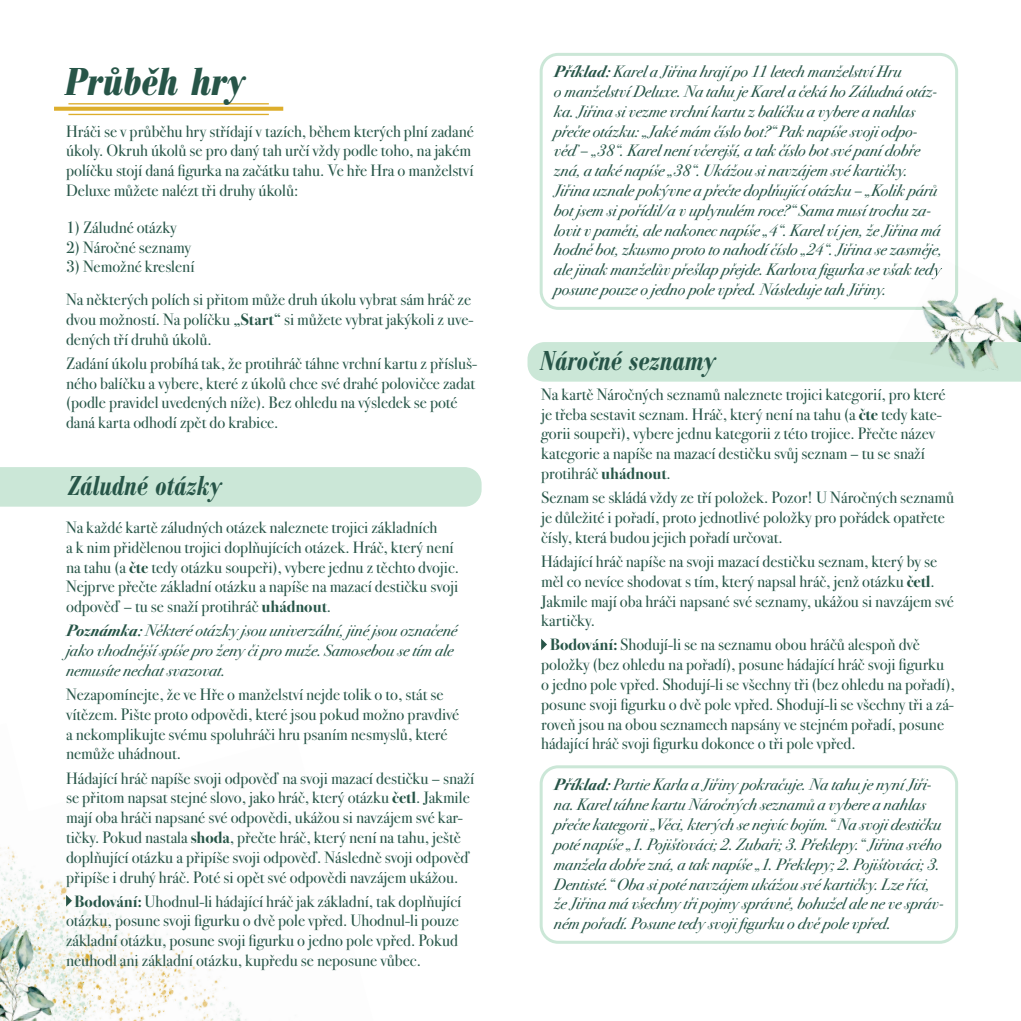
<style>
.page{position:relative;width:1021px;height:1021px;background:#fff}
.page>*{position:absolute;margin:0;border:0;box-sizing:border-box;transform-origin:0 0}
.t1{font:40.5px "Bodoni Antiqua TOT Bol Con Ita";color:#275548}
.t2{font:28.5px "Bodoni Antiqua TOT Dem Bol Con Ita";color:#275548}
.t3{font:16.5px/19.8px "Bodoni Seventytwo Itc POT Boo";color:#275548}
.t4{font:16.5px/19.8px "Bodoni Seventytwo Itc POT Boo Ita";color:#275548}
.s1{font-family:"Bodoni Seventytwo Itc POT";font-weight:700}
.s2{font-family:"Bodoni Seventytwo Itc POT";font-weight:700;font-style:italic}
</style>
<div class="page">
<img style="left:179px;top:977px;width:67px;height:43px">
<img style="left:54px;top:880px;width:158px;height:122px">
<img style="left:80px;top:976px;width:98px;height:44px">
<img style="left:0;top:846px;width:15px;height:17px">
<img style="left:0;top:863px;width:54px;height:53px">
<img style="left:0;top:916px;width:67px;height:52px">
<img style="left:0;top:968px;width:80px;height:52px">
<img style="left:1012px;top:309px;width:8px;height:33px">
<div style="left:539px;top:765px;width:419px;height:178px;border:3px solid #cbe7d7;border-radius:17px"></div>
<div style="left:0;top:467px;width:481px;height:39px;background:#cbe7d7"></div>
<div style="left:527px;top:342px;width:493px;height:39px;background:#cbe7d7"></div>
<svg style="left:539px;top:53px;width:419px;height:257px"></svg>
<svg style="left:66px;top:894px;width:6px;height:12px"></svg>
<svg style="left:541px;top:638px;width:6px;height:12px"></svg>
<svg style="left:54px;top:107px;width:229px;height:4px"></svg>
<hr style="left:68px;top:114px;width:201px;height:1px;background:#ddae2c">
<hr style="left:68px;top:103px;width:201px;height:1px;background:#ddae2c">
<img style="left:897px;top:258px;width:62px;height:84px">
<img style="left:947px;top:279px;width:65px;height:63px">
<img style="left:889px;top:342px;width:54px;height:24px">
<img style="left:943px;top:342px;width:56px;height:29px">
<img style="left:915px;top:265px;width:43px;height:45px">
<img style="left:931px;top:263px;width:11px;height:16px">
<h1 class="t1" style="left:65px;top:59px;width:181px">Průběh hry</h1>
<p class="t3" style="left:66px;top:121px;width:409px">Hráči se v průběhu hry střídají v tazích, během kterých plní zadané úkoly. Okruh úkolů se pro daný tah určí vždy podle toho, na jakém políčku stojí daná figurka na začátku tahu. Ve hře Hra o manželství Deluxe můžete nalézt tři druhy úkolů:</p>
<p class="t3" style="left:66px;top:217px;width:112px">1) Záludné otázky</p>
<p class="t3" style="left:66px;top:237px;width:127px">2) Náročné seznamy</p>
<p class="t3" style="left:66px;top:251px;width:406px;line-height:32.5px">3) Nemožné kreslení<br>Na některých polích si přitom může druh úkolu vybrat sám hráč ze</p>
<p class="t3" style="left:66px;top:309px;width:409px">dvou možností. Na políčku „<span class="s1">Start</span>“ si můžete vybrat jakýkoli z uve&shy;dených tří druhů úkolů.</p>
<p class="t3" style="left:66px;top:353px;width:412px">Zadání úkolu probíhá tak, že protihráč táhne vrchní kartu z přísluš&shy;ného balíčku a vybere, které z úkolů chce své drahé polovičce zadat (podle pravidel uvedených níže). Bez ohledu na výsledek se poté daná karta odhodí zpět do krabice.</p>
<h2 class="t2" style="left:68px;top:470px;width:155px">Záludné otázky</h2>
<p class="t3" style="left:66px;top:517px;width:394px">Na každé kartě záludných otázek naleznete trojici základních<br>a k nim přidělenou trojici doplňujících otázek. Hráč, který není na tahu (a <span class="s1">čte</span> tedy otázku soupeři), vybere jednu z těchto dvojic.<br>Nejprve přečte základní otázku a napíše na mazací destičku svoji odpověď – tu se snaží protihráč <span class="s1">uhádnout</span>.</p>
<p class="t4" style="left:66px;top:621px;width:392px"><span class="s2">Poznámka:</span> Některé otázky jsou univerzální, jiné jsou označené jako vhodnější spíše pro ženy či pro muže. Samosebou se tím ale nemusíte nechat svazovat.</p>
<p class="t3" style="left:66px;top:684px;width:395px">Nezapomínejte, že ve Hře o manželství nejde tolik o to, stát se vítězem. Pište proto odpovědi, které jsou pokud možno pravdivé a nekomplikujte svému spoluhráči hru psaním nesmyslů, které nemůže uhádnout.</p>
<p class="t3" style="left:66px;top:768px;width:409px">Hádající hráč napíše svoji odpověď na svoji mazací destičku – snaží se přitom napsat stejné slovo, jako hráč, který otázku <span class="s1">četl</span>. Jakmile mají oba hráči napsané své odpovědi, ukážou si navzájem své kar&shy;tičky. Pokud nastala <span class="s1">shoda</span>, přečte hráč, který není na tahu, ještě doplňující otázku a připíše svoji odpověď. Následně svoji odpověď připíše i druhý hráč. Poté si opět své odpovědi navzájem ukážou.</p>
<p class="t3" style="left:66px;top:891px;width:396px;text-indent:8px"><span class="s1">Bodování:</span> Uhodnul-li hádající hráč jak základní, tak doplňující otázku, posune svoji figurku o dvě pole vpřed. Uhodnul-li pouze základní otázku, posune svoji figurku o jedno pole vpřed. Pokud neuhodl ani základní otázku, kupředu se neposune vůbec.</p>
<p class="t4" style="left:554px;top:62px;width:389px"><span class="s2">Příklad:</span> Karel a Jiřina hrají po 11 letech manželství Hru<br>o manželství Deluxe. Na tahu je Karel a čeká ho Záludná otáz&shy;ka. Jiřina si vezme vrchní kartu z balíčku a vybere a nahlas přečte otázku: „Jaké mám číslo bot?“ Pak napíše svoji odpo&shy;věď – „38“. Karel není včerejší, a tak číslo bot své paní dobře zná, a také napíše „38“. Ukážou si navzájem své kartičky.<br>Jiřina uznale pokývne a přečte doplňující otázku – „Kolik párů bot jsem si pořídil/a v uplynulém roce?“ Sama musí trochu za&shy;lovit v paměti, ale nakonec napíše „4“. Karel ví jen, že Jiřina má hodně bot, zkusmo proto to nahodí číslo „24“. Jiřina se zasměje, ale jinak manželův přešlap přejde. Karlova figurka se však tedy posune pouze o jedno pole vpřed. Následuje tah Jiřiny.</p>
<h2 class="t2" style="left:540px;top:345px;width:177px">Náročné seznamy</h2>
<p class="t3" style="left:541px;top:384px;width:406px">Na kartě Náročných seznamů naleznete trojici kategorií, pro které je třeba sestavit seznam. Hráč, který není na tahu (a <span class="s1">čte</span> tedy kate&shy;gorii soupeři), vybere jednu kategorii z této trojice. Přečte název kategorie a napíše na mazací destičku svůj seznam – tu se snaží protihráč <span class="s1">uhádnout</span>.</p>
<p class="t3" style="left:541px;top:488px;width:414px">Seznam se skládá vždy ze tří položek. Pozor! U Náročných seznamů je důležité i pořadí, proto jednotlivé položky pro pořádek opatřete čísly, která budou jejich pořadí určovat.</p>
<p class="t3" style="left:541px;top:551px;width:414px">Hádající hráč napíše na svoji mazací destičku seznam, který by se měl co nevíce shodovat s tím, který napsal hráč, jenž otázku <span class="s1">četl</span>.<br>Jakmile mají oba hráči napsané své seznamy, ukážou si navzájem své kartičky.</p>
<p class="t3" style="left:541px;top:635px;width:415px;text-indent:9px"><span class="s1">Bodování:</span> Shodují-li se na seznamu obou hráčů alespoň dvě položky (bez ohledu na pořadí), posune hádající hráč svoji figurku o jedno pole vpřed. Shodují-li se všechny tři (bez ohledu na pořadí), posune svoji figurku o dvě pole vpřed. Shodují-li se všechny tři a zá&shy;roveň jsou na obou seznamech napsány ve stejném pořadí, posune hádající hráč svoji figurku dokonce o tři pole vpřed.</p>
<p class="t4" style="left:554px;top:775px;width:391px"><span class="s2">Příklad:</span> Partie Karla a Jiřiny pokračuje. Na tahu je nyní Jiři&shy;na. Karel táhne kartu Náročných seznamů a vybere a nahlas přečte kategorii „Věci, kterých se nejvíc bojím.“ Na svoji destičku poté napíše „1. Pojišťováci; 2. Zubaři; 3. Překlepy.“ Jiřina svého manžela dobře zná, a tak napíše „1. Překlepy; 2. Pojišťováci; 3.<br>Dentisté.“ Oba si poté navzájem ukážou své kartičky. Lze říci, že Jiřina má všechny tři pojmy správně, bohužel ale ne ve správ&shy;ném pořadí. Posune tedy svoji figurku o dvě pole vpřed.</p>
</div>
